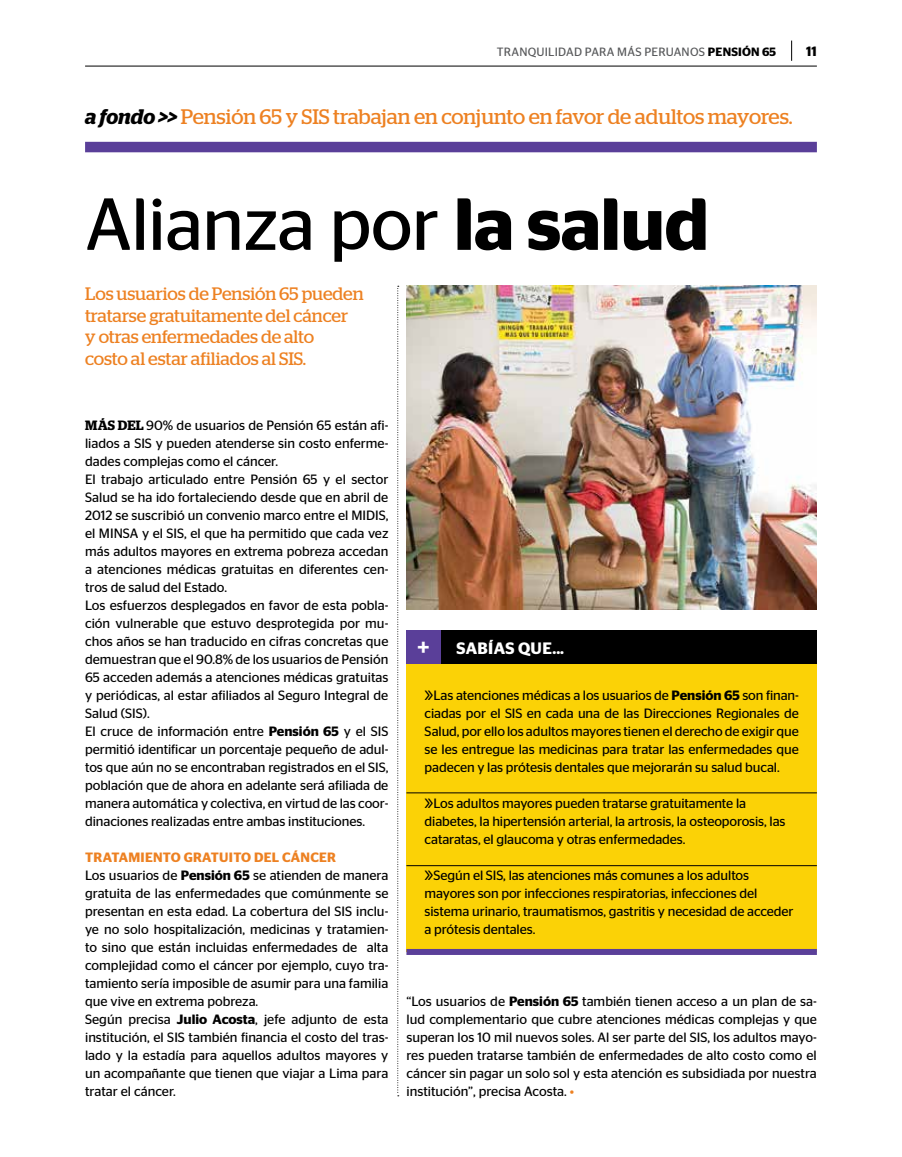
<style>
.page{position:relative;width:902px;height:1157px;background:#fff}
.page>*{position:absolute;margin:0;border:0;box-sizing:border-box;transform-origin:0 0}
.t1{font:73.5px "Stag Sans";letter-spacing:-.01em;color:#000}
.t2{font:21px "Stag";letter-spacing:-.005em;color:#ed8122}
.t3{font:18px/21.6px "Stag";color:#ed8122}
.t4{font:600 16.5px "Stag Sans";letter-spacing:.02em;color:#fff}
.t5{font:13.5px/18px "Stag Sans";color:#000}
.t6{font:600 13.5px "Stag Sans";color:#000}
.t7{font:12px "Stag Sans";letter-spacing:.02em;color:#58595b}
.s1{font-weight:600;color:#000}
.s2{font-weight:600;font-style:italic;color:#000}
.s3{font-weight:600}
.s4{font-family:"Stag";font-weight:600}
.s5{font-weight:600;color:#ed8122}
.s6{font-weight:500;font-size:22.5px}
.s7{color:#ed8122}
</style>
<div class="page">
<svg style="left:791px;top:41px;width:1px;height:20px"></svg>
<hr style="left:85px;top:66px;width:731px;height:1px;background:#000">
<div style="left:85px;top:142px;width:731px;height:10px;background:#5a3f99"></div>
<svg style="left:397px;top:286px;width:2px;height:810px"></svg>
<div style="left:406px;top:661px;width:410px;height:291px;background:#fbd206"></div>
<div style="left:406px;top:630px;width:410px;height:34px;background:#000"></div>
<div style="left:406px;top:630px;width:34px;height:34px;background:#5a3f99"></div>
<div style="left:406px;top:949px;width:410px;height:6px;background:#5a3f99"></div>
<hr style="left:406px;top:792px;width:410px;height:1px;background:#000">
<hr style="left:406px;top:865px;width:410px;height:1px;background:#000">
<img style="left:406px;top:286px;width:410px;height:324px">
<p class="t7" style="left:496px;top:45px;width:281px">TRANQUILIDAD PARA MÁS PERUANOS <span class="s1">PENSIÓN 65</span></p>
<p class="t6" style="left:806px;top:43px;width:12px">11</p>
<h2 class="t2" style="left:85px;top:104px;width:709px"><span class="s2">a fondo &gt;&gt;</span> Pensión 65 y SIS trabajan en conjunto en favor de adultos mayores.</h2>
<h1 class="t1" style="left:85px;top:183px;width:625px">Alianza por <span class="s3">la salud</span></h1>
<h3 class="t3" style="left:85px;top:283px;width:280px">Los usuarios de Pensión 65 pueden tratarse gratuitamente del cáncer<br>y otras enfermedades de alto<br>costo al estar afiliados al SIS.</h3>
<p class="t5" style="left:85px;top:416px;width:305px"><span class="s4">MÁS DEL</span> 90% de usuarios de Pensión 65 están afi&shy;liados a SIS y pueden atenderse sin costo enferme&shy;dades complejas como el cáncer.<br>El trabajo articulado entre Pensión 65 y el sector Salud se ha ido fortaleciendo desde que en abril de 2012 se suscribió un convenio marco entre el MIDIS, el MINSA y el SIS, el que ha permitido que cada vez más adultos mayores en extrema pobreza accedan a atenciones médicas gratuitas en diferentes cen&shy;tros de salud del Estado.<br>Los esfuerzos desplegados en favor de esta pobla&shy;ción vulnerable que estuvo desprotegida por mu&shy;chos años se han traducido en cifras concretas que demuestran que el 90.8% de los usuarios de Pensión 65 acceden además a atenciones médicas gratuitas y periódicas, al estar afiliados al Seguro Integral de Salud (SIS).<br>El cruce de información entre <span class="s3">Pensión 65</span> y el SIS permitió identificar un porcentaje pequeño de adul&shy;tos que aún no se encontraban registrados en el SIS, población que de ahora en adelante será afiliada de manera automática y colectiva, en virtud de las coor&shy;dinaciones realizadas entre ambas instituciones.</p>
<p class="t5" style="left:85px;top:848px;width:305px"><span class="s5">TRATAMIENTO GRATUITO DEL CÁNCER<br></span>Los usuarios de <span class="s3">Pensión 65</span> se atienden de manera gratuita de las enfermedades que comúnmente se presentan en esta edad. La cobertura del SIS inclu&shy;ye no solo hospitalización, medicinas y tratamien&shy;to sino que están incluidas enfermedades de alta complejidad como el cáncer por ejemplo, cuyo tra&shy;tamiento sería imposible de asumir para una familia que vive en extrema pobreza.<br>Según precisa <span class="s3">Julio Acosta</span>, jefe adjunto de esta institución, el SIS también financia el costo del tras&shy;lado y la estadía para aquellos adultos mayores y un acompañante que tienen que viajar a Lima para tratar el cáncer.</p>
<p class="t4" style="left:417px;top:638px;width:148px"><span class="s6">+</span> SABÍAS QUE...</p>
<p class="t5" style="left:424px;top:686px;width:376px;text-align:justify">&gt;&gt;Las atenciones médicas a los usuarios de <span class="s3">Pensión 65</span> son finan&shy;ciadas por el SIS en cada una de las Direcciones Regionales de Salud, por ello los adultos mayores tienen el derecho de exigir que se les entregue las medicinas para tratar las enfermedades que padecen y las prótesis dentales que mejorarán su salud bucal.</p>
<p class="t5" style="left:424px;top:794px;width:362px">&gt;&gt;Los adultos mayores pueden tratarse gratuitamente la diabetes, la hipertensión arterial, la artrosis, la osteoporosis, las cataratas, el glaucoma y otras enfermedades.</p>
<p class="t5" style="left:424px;top:866px;width:370px">&gt;&gt;Según el SIS, las atenciones más comunes a los adultos mayores son por infecciones respiratorias, infecciones del sistema urinario, traumatismos, gastritis y necesidad de acceder a prótesis dentales.</p>
<p class="t5" style="left:406px;top:992px;width:412px;text-align:justify">“Los usuarios de <span class="s3">Pensión 65</span> también tienen acceso a un plan de sa&shy;lud complementario que cubre atenciones médicas complejas y que superan los 10 mil nuevos soles. Al ser parte del SIS, los adultos mayo&shy;res pueden tratarse también de enfermedades de alto costo como el cáncer sin pagar un solo sol y esta atención es subsidiada por nuestra institución”, precisa Acosta. <span class="s7">•</span></p>
</div>
